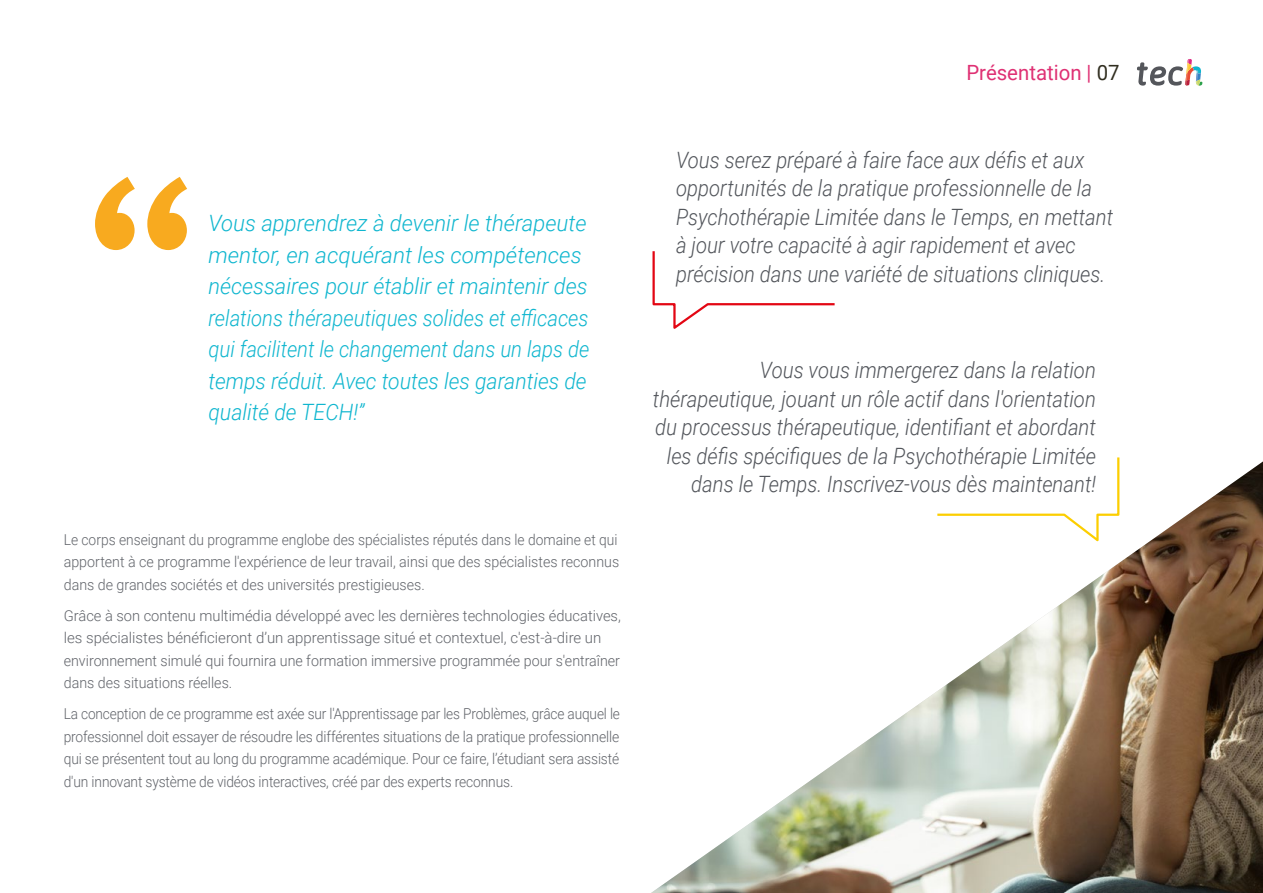
<style>
.page{position:relative;width:1263px;height:893px;background:#fff}
.page>*{position:absolute;margin:0;border:0;box-sizing:border-box;transform-origin:0 0}
.t1{font:italic 300 22.5px/28.5px "Roboto";color:#52555b;text-align:right;scale:.9 1}
.t2{font:italic 300 22.5px/31.5px "Roboto";color:#0fb6cf}
.t3{font:21px "Roboto";color:#df3174}
.t4{font:300 15px/22.5px "Roboto";color:#61646a;text-align:justify;scale:.91 1}
.t5{font:300 15px/22.5px "Roboto";color:#61646a}
.t6{font:300 15px/22.5px "Roboto";color:#61646a;text-align:justify;scale:.92 1}
.s1{color:#312e20}
</style>
<div class="page">
<img style="left:651px;top:461px;width:612px;height:432px">
<svg style="left:935px;top:457px;width:185px;height:88px"></svg>
<svg style="left:652px;top:251px;width:183px;height:78px"></svg>
<svg style="left:95px;top:177px;width:92px;height:73px"></svg>
<svg style="left:1137px;top:59px;width:65px;height:27px"></svg>
<p class="t2" style="left:208px;top:207px;width:382px">Vous apprendrez à devenir le thérapeute mentor, en acquérant les compétences nécessaires pour établir et maintenir des relations thérapeutiques solides et efficaces qui facilitent le changement dans un laps de temps réduit. Avec toutes les garanties de qualité de TECH!”</p>
<p class="t6" style="left:64px;top:527px;width:605px">Le corps enseignant du programme englobe des spécialistes réputés dans le domaine et qui apportent à ce programme l'expérience de leur travail, ainsi que des spécialistes reconnus dans de grandes sociétés et des universités prestigieuses.</p>
<p class="t5" style="left:64px;top:603px;width:559px">Grâce à son contenu multimédia développé avec les dernières technologies éducatives, les spécialistes bénéficieront d’un apprentissage situé et contextuel, c'est-à-dire un environnement simulé qui fournira une formation immersive programmée pour s'entraîner dans des situations réelles.</p>
<p class="t4" style="left:64px;top:702px;width:613px">La conception de ce programme est axée sur l'Apprentissage par les Problèmes, grâce auquel le professionnel doit essayer de résoudre les différentes situations de la pratique professionnelle qui se présentent tout au long du programme académique. Pour ce faire, l’étudiant sera assisté d'un innovant système de vidéos interactives, créé par des experts reconnus.</p>
<p class="t3" style="left:966px;top:57px;width:155px">Présentation | <span class="s1">07</span></p>
<p class="t1" style="left:676px;top:145px;width:487px;text-align:left">Vous serez préparé à faire face aux défis et aux opportunités de la pratique professionnelle de la Psychothérapie Limitée dans le Temps, en mettant à jour votre capacité à agir rapidement et avec précision dans une variété de situations cliniques.</p>
<p class="t1" style="left:653px;top:355px;width:494px">Vous vous immergerez dans la relation thérapeutique, jouant un rôle actif dans l'orientation du processus thérapeutique, identifiant et abordant les défis spécifiques de la Psychothérapie Limitée dans le Temps. Inscrivez-vous dès maintenant!</p>
</div>
